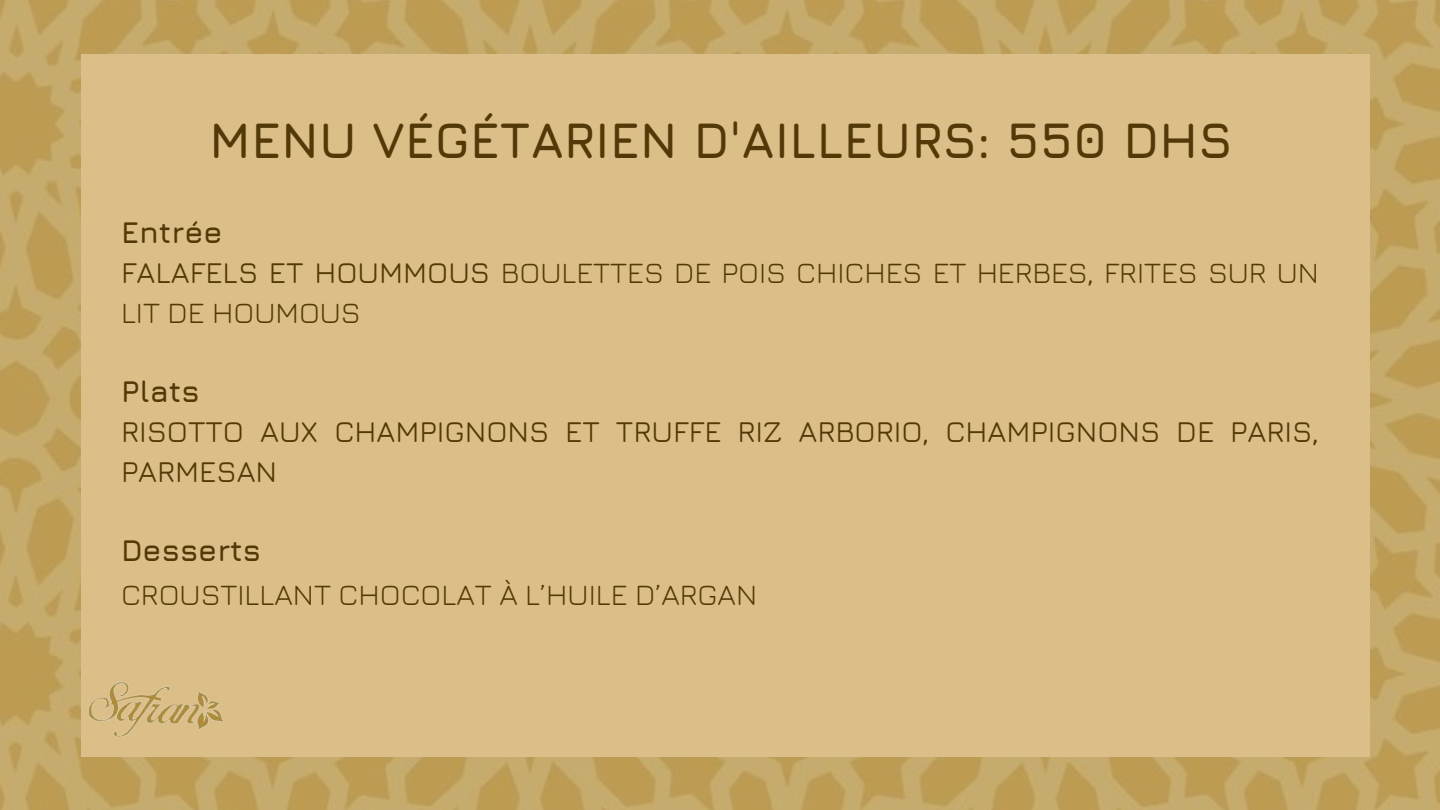
<style>
.page{position:relative;width:1440px;height:810px;background:#fff}
.page>*{position:absolute;margin:0;border:0;box-sizing:border-box;transform-origin:0 0}
.t1{font:700 50px "Jura";color:#523907}
.t2{font:30px/39.8px "Jura";color:#523907}
.t3{font:500 30px/39.8px "Jura";color:#523907}
.t4{font:700 30px "Jura";color:#523907}
.s1{font-weight:700}
.s2{font-weight:500}
</style>
<div class="page">
<img style="left:0;top:0;width:1440px;height:810px">
<div style="left:81px;top:54px;width:1288px;height:702px;background:#dcbe89"></div>
<img style="left:0;top:657px;width:312px;height:153px">
<h1 class="t1" style="left:209px;top:109px;width:1025px">MENU VÉGÉTARIEN D'AILLEURS: 550 DHS</h1>
<p class="t2" style="left:121px;top:212px;width:1199px"><span class="s1">Entrée<br></span><span class="s2">FALAFELS ET HOUMMOUS</span> BOULETTES DE POIS CHICHES ET HERBES, FRITES SUR UN<br>LIT DE HOUMOUS</p>
<p class="t4" style="left:121px;top:373px;width:80px">Plats</p>
<p class="t3" style="left:121px;top:411px;width:1199px">RISOTTO AUX CHAMPIGNONS ET TRUFFE RIZ ARBORIO, CHAMPIGNONS DE PARIS,<br>PARMESAN</p>
<p class="t4" style="left:121px;top:532px;width:142px">Desserts</p>
<p class="t2" style="left:121px;top:574px;width:638px">CROUSTILLANT CHOCOLAT À L’HUILE D’ARGAN</p>
</div>
